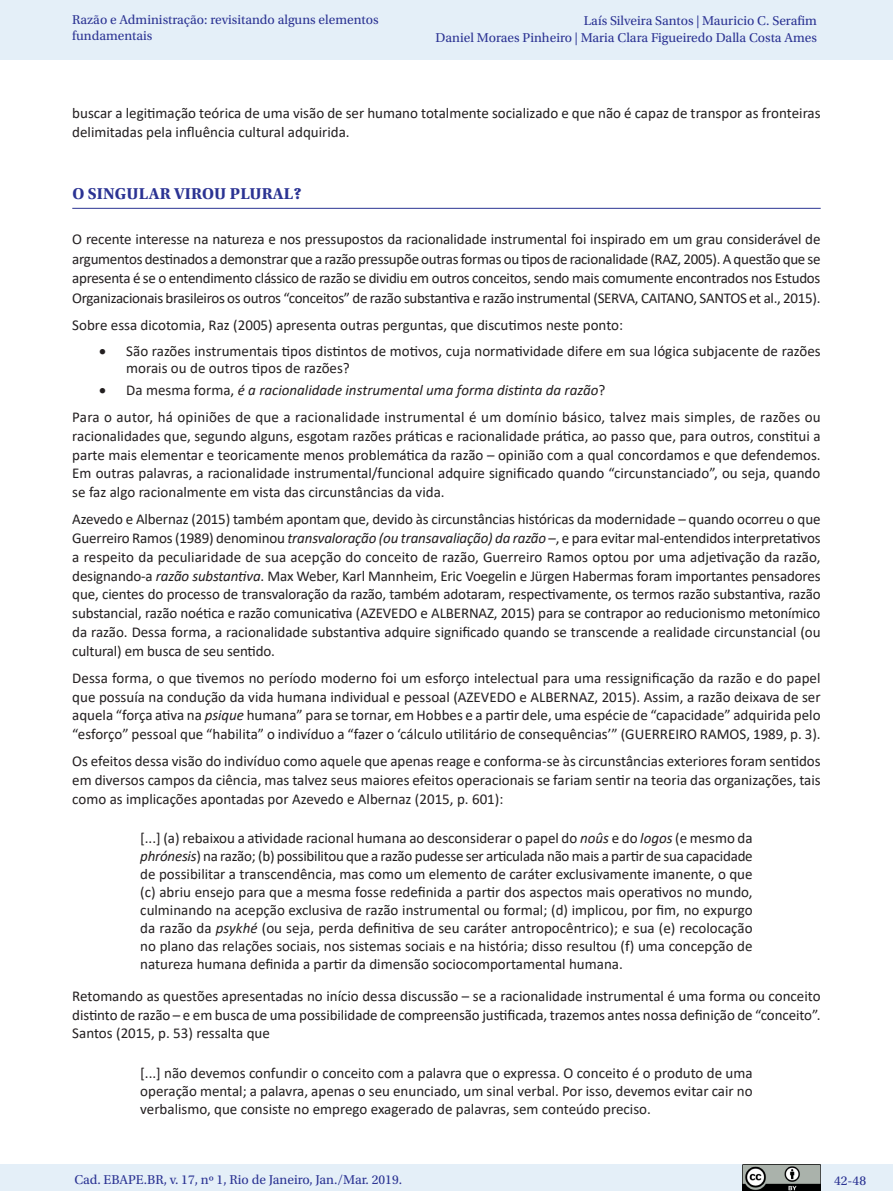
<style>
.page{position:relative;width:893px;height:1191px;background:#fff}
.page>*{position:absolute;margin:0;border:0;box-sizing:border-box;transform-origin:0 0}
._07_1_sub_1{font:700 16.5px "Utopia Std";letter-spacing:.01em;color:#2b3393}
._06_0_texto{font:15px/18.8px "Calibri";color:#231f20;text-align:justify}
._06_2_citação{font:15px/18px "Calibri";color:#231f20;text-align:justify}
.t1{font:italic 15px "Calibri";color:#231f20}
.t2{font:13.5px/16.5px "Utopia Std";color:#2b3393}
.s1{font-style:normal}
.s2{font-style:italic}
</style>
<div class="page">
<div style="left:0;top:0;width:893px;height:60px;background:#e4eff8"></div>
<div style="left:0;top:1164px;width:893px;height:27px;background:#e4eff8"></div>
<img style="left:743px;top:1164px;width:78px;height:27px">
<hr style="left:72px;top:208px;width:749px;height:1px;background:#2b3393">
<p class="t2" style="left:72px;top:11px;width:308px">Razão e Administração: revisitando alguns elementos fundamentais</p>
<p class="t2" style="left:436px;top:13px;width:383px;text-align:right">Laís Silveira Santos | Mauricio C. Serafim<br>Daniel Moraes Pinheiro | Maria Clara Figueiredo Dalla Costa Ames</p>
<p class="_06_0_texto" style="left:72px;top:102px;width:750px;line-height:19.5px">buscar a legitimação teórica de uma visão de ser humano totalmente socializado e que não é capaz de transpor as fronteiras delimitadas pela influência cultural adquirida.</p>
<p class="_07_1_sub_1" style="left:72px;top:184px;width:231px">O SINGULAR VIROU PLURAL?</p>
<p class="_06_0_texto" style="left:72px;top:229px;width:750px;line-height:19.5px">O recente interesse na natureza e nos pressupostos da racionalidade instrumental foi inspirado em um grau considerável de argumentos destinados a demonstrar que a razão pressupõe outras formas ou tipos de racionalidade (RAZ, 2005). A questão que se apresenta é se o entendimento clássico de razão se dividiu em outros conceitos, sendo mais comumente encontrados nos Estudos Organizacionais brasileiros os outros “conceitos” de razão substantiva e razão instrumental (SERVA, CAITANO, SANTOS et al., 2015).</p>
<p class="_06_0_texto" style="left:72px;top:315px;width:552px">Sobre essa dicotomia, Raz (2005) apresenta outras perguntas, que discutimos neste ponto:</p>
<p class="_06_0_texto" style="left:126px;top:342px;width:696px;line-height:17.2px;text-indent:-27px">• São razões instrumentais tipos distintos de motivos, cuja normatividade difere em sua lógica subjacente de razões morais ou de outros tipos de razões?</p>
<p class="t1" style="left:99px;top:379px;width:508px">• <span class="s1">Da mesma forma,</span> é a racionalidade instrumental uma forma distinta da razão<span class="s1">?</span></p>
<p class="_06_0_texto" style="left:72px;top:407px;width:750px">Para o autor, há opiniões de que a racionalidade instrumental é um domínio básico, talvez mais simples, de razões ou racionalidades que, segundo alguns, esgotam razões práticas e racionalidade prática, ao passo que, para outros, constitui a parte mais elementar e teoricamente menos problemática da razão – opinião com a qual concordamos e que defendemos.<br>Em outras palavras, a racionalidade instrumental/funcional adquire significado quando “circunstanciado”, ou seja, quando se faz algo racionalmente em vista das circunstâncias da vida.</p>
<p class="_06_0_texto" style="left:72px;top:509px;width:750px">Azevedo e Albernaz (2015) também apontam que, devido às circunstâncias históricas da modernidade – quando ocorreu o que Guerreiro Ramos (1989) denominou <span class="s2">transvaloração (ou transavaliação) da razão</span> –, e para evitar mal-entendidos interpretativos a respeito da peculiaridade de sua acepção do conceito de razão, Guerreiro Ramos optou por uma adjetivação da razão, designando-a <span class="s2">razão substantiva</span>. Max Weber, Karl Mannheim, Eric Voegelin e Jürgen Habermas foram importantes pensadores que, cientes do processo de transvaloração da razão, também adotaram, respectivamente, os termos razão substantiva, razão substancial, razão noética e razão comunicativa (AZEVEDO e ALBERNAZ, 2015) para se contrapor ao reducionismo metonímico da razão. Dessa forma, a racionalidade substantiva adquire significado quando se transcende a realidade circunstancial (ou cultural) em busca de seu sentido.</p>
<p class="_06_0_texto" style="left:72px;top:668px;width:750px">Dessa forma, o que tivemos no período moderno foi um esforço intelectual para uma ressignificação da razão e do papel que possuía na condução da vida humana individual e pessoal (AZEVEDO e ALBERNAZ, 2015). Assim, a razão deixava de ser aquela “força ativa na <span class="s2">psique</span> humana” para se tornar, em Hobbes e a partir dele, uma espécie de “capacidade” adquirida pelo “esforço” pessoal que “habilita” o indivíduo a “fazer o ‘cálculo utilitário de consequências’” (GUERREIRO RAMOS, 1989, p. 3).</p>
<p class="_06_0_texto" style="left:72px;top:751px;width:750px">Os efeitos dessa visão do indivíduo como aquele que apenas reage e conforma-se às circunstâncias exteriores foram sentidos em diversos campos da ciência, mas talvez seus maiores efeitos operacionais se fariam sentir na teoria das organizações, tais como as implicações apontadas por Azevedo e Albernaz (2015, p. 601):</p>
<p class="_06_2_citação" style="left:140px;top:829px;width:614px">[...] (a) rebaixou a atividade racional humana ao desconsiderar o papel do <span class="s2">noûs</span> e do <span class="s2">logos</span> (e mesmo da <span class="s2">phrónesis</span>) na razão; (b) possibilitou que a razão pudesse ser articulada não mais a partir de sua capacidade de possibilitar a transcendência, mas como um elemento de caráter exclusivamente imanente, o que (c) abriu ensejo para que a mesma fosse redefinida a partir dos aspectos mais operativos no mundo, culminando na acepção exclusiva de razão instrumental ou formal; (d) implicou, por fim, no expurgo da razão da <span class="s2">psykhé</span> (ou seja, perda definitiva de seu caráter antropocêntrico); e sua (e) recolocação no plano das relações sociais, nos sistemas sociais e na história; disso resultou (f) uma concepção de natureza humana definida a partir da dimensão sociocomportamental humana.</p>
<p class="_06_0_texto" style="left:72px;top:986px;width:750px">Retomando as questões apresentadas no início dessa discussão – se a racionalidade instrumental é uma forma ou conceito distinto de razão – e em busca de uma possibilidade de compreensão justificada, trazemos antes nossa definição de “conceito”.<br>Santos (2015, p. 53) ressalta que</p>
<p class="_06_2_citação" style="left:140px;top:1063px;width:614px">[...] não devemos confundir o conceito com a palavra que o expressa. O conceito é o produto de uma operação mental; a palavra, apenas o seu enunciado, um sinal verbal. Por isso, devemos evitar cair no verbalismo, que consiste no emprego exagerado de palavras, sem conteúdo preciso.</p>
<p class="t2" style="left:74px;top:1171px;width:329px">Cad. EBAPE.BR, v. 17, nº 1, Rio de Janeiro, Jan./Mar. 2019.</p>
<p class="t2" style="left:834px;top:1172px;width:33px">42-48</p>
</div>
